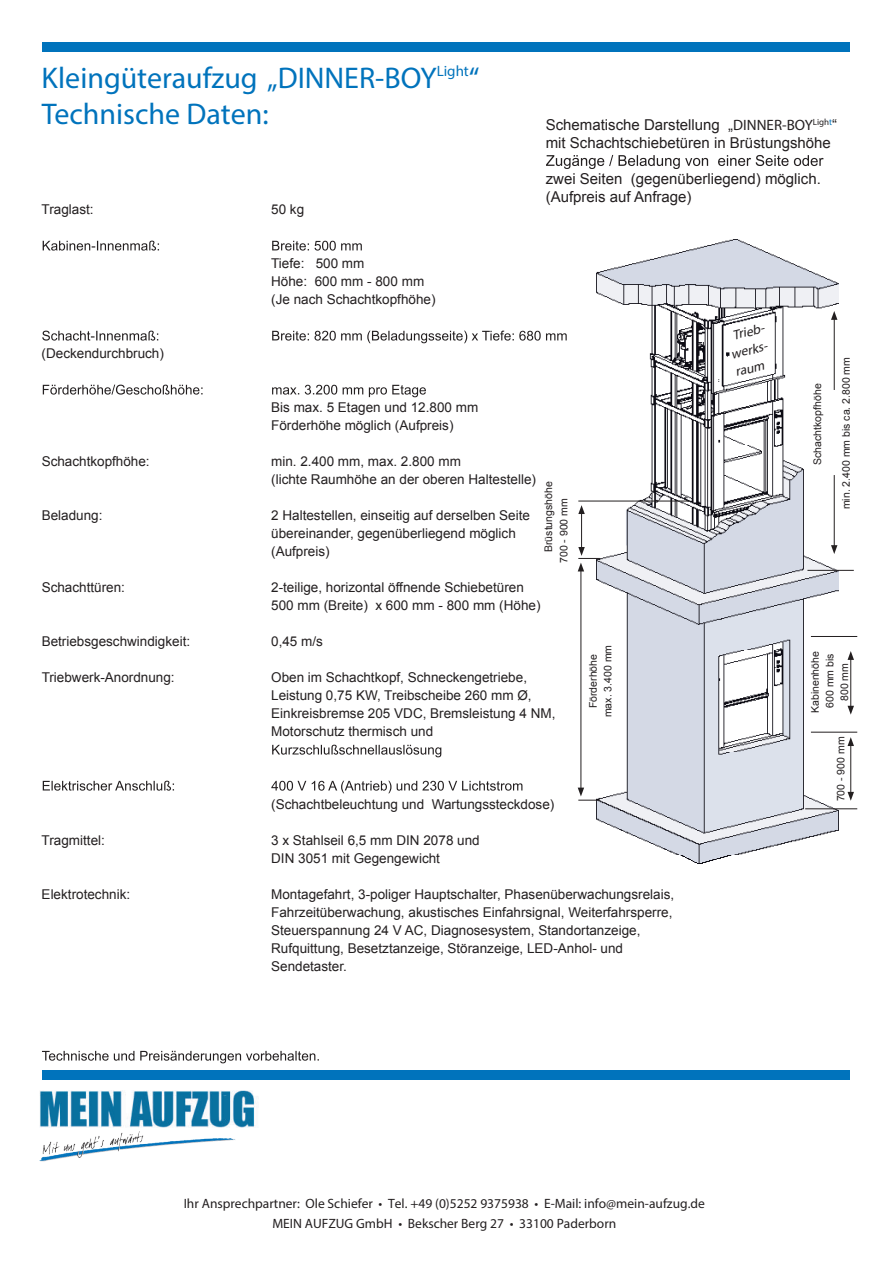
<style>
.page{position:relative;width:893px;height:1263px;background:#fff}
.page>*{position:absolute;margin:0;border:0;box-sizing:border-box;transform-origin:0 0}
.t1{font:30px/36px "Myriad Pro";color:#0073bc}
.t2{font:15px/18px "Arial";color:#231f20}
.t3{font:13.5px/18px "Arial";color:#231f20}
.t4{font:13.5px/20.2px "Myriad Pro";color:#231f20;text-align:center}
.t5{font:italic 13.5px/18px "Myriad Pro";color:#231f20}
.t6{font:10.5px/14.5px "Arial";color:#231f20;text-align:center}
.s1{font-family:"Myriad Pro"}
</style>
<div class="page">
<svg style="left:43px;top:241px;width:116px;height:10px"></svg>
<svg style="left:272px;top:241px;width:90px;height:10px"></svg>
<svg style="left:42px;top:331px;width:116px;height:10px"></svg>
<svg style="left:272px;top:331px;width:295px;height:12px"></svg>
<svg style="left:43px;top:385px;width:160px;height:10px"></svg>
<svg style="left:272px;top:385px;width:154px;height:12px"></svg>
<svg style="left:272px;top:745px;width:169px;height:12px"></svg>
<svg style="left:43px;top:781px;width:131px;height:10px"></svg>
<svg style="left:271px;top:781px;width:251px;height:12px"></svg>
<svg style="left:42px;top:1051px;width:277px;height:12px"></svg>
<div style="left:43px;top:43px;width:807px;height:9px;background:#0073bc"></div>
<img style="left:596px;top:240px;width:243px;height:623px">
<hr style="left:834px;top:317px;width:1px;height:73px;background:#231f20">
<svg style="left:831px;top:311px;width:6px;height:9px"></svg>
<hr style="left:834px;top:475px;width:1px;height:73px;background:#231f20">
<svg style="left:831px;top:545px;width:6px;height:9px"></svg>
<hr style="left:850px;top:743px;width:1px;height:51px;background:#231f20">
<svg style="left:847px;top:737px;width:7px;height:9px"></svg>
<svg style="left:847px;top:792px;width:7px;height:9px"></svg>
<hr style="left:581px;top:512px;width:1px;height:37px;background:#231f20">
<svg style="left:578px;top:505px;width:7px;height:9px"></svg>
<hr style="left:581px;top:569px;width:1px;height:221px;background:#231f20">
<hr style="left:805px;top:808px;width:52px;height:1px;background:#231f20">
<svg style="left:578px;top:788px;width:22px;height:13px"></svg>
<hr style="left:811px;top:732px;width:46px;height:1px;background:#231f20">
<svg style="left:578px;top:547px;width:22px;height:24px"></svg>
<hr style="left:807px;top:570px;width:47px;height:1px;background:#231f20">
<hr style="left:578px;top:501px;width:112px;height:1px;background:#231f20">
<hr style="left:811px;top:636px;width:46px;height:1px;background:#231f20">
<hr style="left:850px;top:657px;width:1px;height:51px;background:#231f20">
<svg style="left:847px;top:651px;width:7px;height:9px"></svg>
<svg style="left:847px;top:706px;width:7px;height:9px"></svg>
<svg style="left:546px;top:155px;width:278px;height:14px"></svg>
<div style="left:42px;top:1070px;width:808px;height:10px;background:#0073bc"></div>
<img style="left:40px;top:1090px;width:217px;height:37px">
<img style="left:40px;top:1095px;width:199px;height:67px">
<h1 class="t1" style="left:42px;top:60px;width:439px">Kleingüteraufzug „DINNER-BOY<sup>Light</sup>“<br>Technische Daten:</h1>
<p class="t3" style="left:42px;top:201px;width:54px">Traglast:</p>
<p class="t3" style="left:271px;top:201px;width:35px">50 kg</p>
<p class="t3" style="left:271px;top:255px;width:166px">Tiefe: 500 mm<br>Höhe: 600 mm - 800 mm (Je nach Schachtkopfhöhe)</p>
<p class="t2" style="left:546px;top:116px;width:293px">Schematische Darstellung „<span class="s1">DINNER-BOY</span><sup>Ligh</sup><sup>t</sup>“ mit Schachtschiebetüren in Brüstungshöhe</p>
<p class="t2" style="left:546px;top:170px;width:277px">zwei Seiten (gegenüberliegend) möglich. (Aufpreis auf Anfrage)</p>
<p class="t3" style="left:42px;top:345px;width:124px">(Deckendurchbruch)</p>
<p class="t3" style="left:271px;top:399px;width:209px">Bis max. 5 Etagen und 12.800 mm<br>Förderhöhe möglich (Aufpreis)</p>
<p class="t3" style="left:42px;top:453px;width:110px">Schachtkopfhöhe:</p>
<p class="t3" style="left:271px;top:453px;width:266px">min. 2.400 mm, max. 2.800 mm<br>(lichte Raumhöhe an der oberen Haltestelle)</p>
<p class="t3" style="left:42px;top:507px;width:62px">Beladung:</p>
<p class="t3" style="left:271px;top:507px;width:260px">2 Haltestellen, einseitig auf derselben Seite übereinander, gegenüberliegend möglich (Aufpreis)</p>
<p class="t3" style="left:42px;top:579px;width:85px">Schachttüren:</p>
<p class="t3" style="left:271px;top:579px;width:271px">2-teilige, horizontal öffnende Schiebetüren<br>500 mm (Breite) x 600 mm - 800 mm (Höhe)</p>
<p class="t3" style="left:42px;top:633px;width:150px">Betriebsgeschwindigkeit:</p>
<p class="t3" style="left:271px;top:633px;width:53px">0,45 m/s</p>
<p class="t3" style="left:42px;top:669px;width:135px">Triebwerk-Anordnung:</p>
<p class="t3" style="left:271px;top:669px;width:286px">Oben im Schachtkopf, Schneckengetriebe, Leistung 0,75 KW, Treibscheibe 260 mm Ø, Einkreisbremse 205 VDC, Bremsleistung 4 NM, Motorschutz thermisch und</p>
<p class="t6" style="left:541px;top:552px;width:72px;rotate:-90deg">Brüstungshöhe</p>
<p class="t6" style="left:556px;top:563px;width:66px;rotate:-90deg">700 - 900 mm</p>
<p class="t6" style="left:586px;top:717px;width:74px;rotate:-90deg">Förderhöhe max. 3.400 mm</p>
<p class="t3" style="left:271px;top:795px;width:285px">(Schachtbeleuchtung und Wartungssteckdose)</p>
<p class="t3" style="left:42px;top:831px;width:65px">Tragmittel:</p>
<p class="t3" style="left:271px;top:831px;width:210px">3 x Stahlseil 6,5 mm DIN 2078 und<br>DIN 3051 mit Gegengewicht</p>
<p class="t3" style="left:42px;top:885px;width:90px">Elektrotechnik:</p>
<p class="t3" style="left:271px;top:885px;width:404px">Montagefahrt, 3-poliger Hauptschalter, Phasenüberwachungsrelais, Fahrzeitüberwachung, akustisches Einfahrsignal, Weiterfahrsperre, Steuerspannung 24 V AC, Diagnosesystem, Standortanzeige, Rufquittung, Besetztanzeige, Störanzeige, LED-Anhol- und Sendetaster.</p>
<p class="t5" style="left:724px;top:328px;width:43px;text-indent:6px;rotate:-14deg">Trieb&shy;werks&shy;raum</p>
<p class="t6" style="left:810px;top:465px;width:83px;rotate:-90deg">Schachtkopfhöhe</p>
<p class="t6" style="left:839px;top:509px;width:154px;rotate:-90deg">min. 2.400 mm bis ca. 2.800 mm</p>
<p class="t6" style="left:808px;top:713px;width:63px;rotate:-90deg">Kabinenhöhe<br>600 mm bis<br>800 mm</p>
<p class="t6" style="left:834px;top:801px;width:66px;rotate:-90deg">700 - 900 mm</p>
<p class="t4" style="left:184px;top:1193px;width:523px">Ihr Ansprechpartner: Ole Schiefer • Tel. +49 (0)5252 9375938 • E-Mail: info@mein-aufzug.de<br>MEIN AUFZUG GmbH • Bekscher Berg 27 • 33100 Paderborn</p>
</div>
